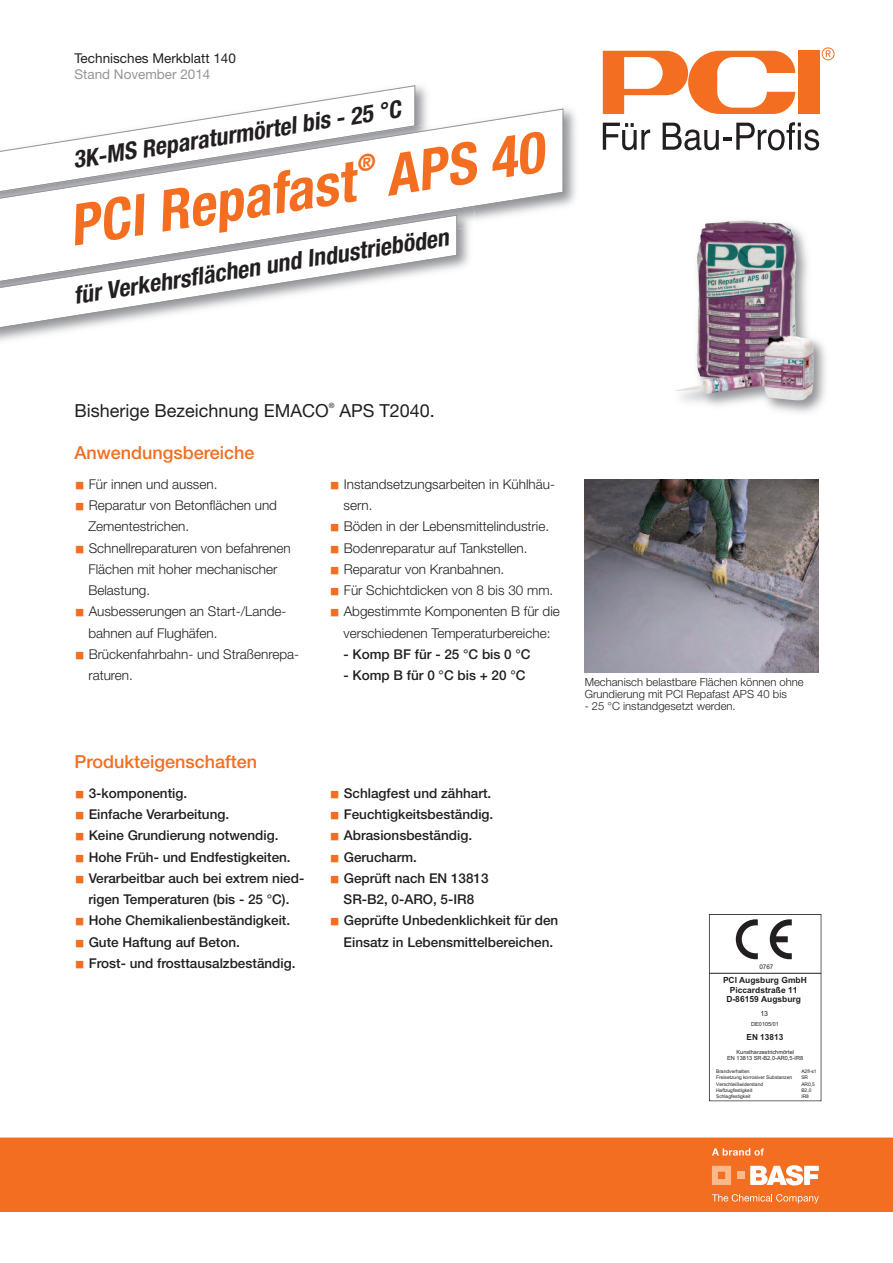
<style>
.page{position:relative;width:893px;height:1263px;background:#fff}
.page>*{position:absolute;margin:0;border:0;box-sizing:border-box;transform-origin:0 0}
.t1{font:italic 700 condensed 57px "Helvetica Neue LT Pro";color:#f36e21}
.t2{font:italic 700 condensed 24px "Helvetica Neue LT Pro";color:#231f20}
.t3{font:500 18px "Helvetica Neue LT Pro";color:#f36e21}
.t4{font:18px "Helvetica Neue LT Pro";color:#231f20}
.t5{font:500 13.5px/21.3px "Helvetica Neue LT Pro";color:#231f20;text-align:center}
.t6{font:300 13.5px/21.3px "Helvetica Neue LT Pro";color:#231f20}
.t7{font:13.5px "Helvetica Neue LT Pro";color:#231f20}
.t8{font:13.5px "Helvetica Neue LT Pro";color:#939598}
.t9{font:300 11.25px/12px "Helvetica Neue LT Pro";color:#231f20}
.t10{font:700 8.4px/9.1px "Arial";color:#231f20;text-align:center}
.t11{font:7.2px "Helvetica Neue LT Pro";color:#231f20}
.t12{font:7.05px "Arial";color:#231f20}
.t13{font:6.3px "Arial";color:#231f20}
.t14{font:5.7px/6.8px "Arial";color:#231f20;text-align:center}
.t15{font:4.95px "Arial";color:#231f20}
.s1{font-family:"Li Gothic Med";font-weight:400;font-size:10.5px;color:#f36e21}
</style>
<div class="page">
<div style="left:798px;top:51px;width:21px;height:63px;background:#f36e21"></div>
<svg style="left:603px;top:51px;width:192px;height:63px"></svg>
<svg style="left:603px;top:123px;width:47px;height:27px"></svg>
<svg style="left:663px;top:122px;width:156px;height:28px"></svg>
<svg style="left:822px;top:47px;width:13px;height:13px"></svg>
<img style="left:414px;top:100px;width:162px;height:106px">
<svg style="left:1px;top:108px;width:563px;height:112px"></svg>
<img style="left:675px;top:220px;width:151px;height:193px">
<img style="left:794px;top:248px;width:6px;height:89px">
<div style="left:0;top:1137px;width:893px;height:75px;background:#f36e21"></div>
<svg style="left:712px;top:1194px;width:107px;height:9px"></svg>
<svg style="left:750px;top:1165px;width:69px;height:20px"></svg>
<svg style="left:712px;top:1166px;width:19px;height:19px"></svg>
<div style="left:737px;top:1172px;width:7px;height:7px;background:#fab98c"></div>
<svg style="left:712px;top:1148px;width:52px;height:7px"></svg>
<hr style="left:709px;top:973px;width:112px;height:1px;background:#231f20">
<svg style="left:736px;top:919px;width:22px;height:40px"></svg>
<svg style="left:770px;top:919px;width:22px;height:40px"></svg>
<img style="left:1px;top:206px;width:472px;height:64px">
<svg style="left:1px;top:214px;width:456px;height:116px"></svg>
<img style="left:585px;top:479px;width:234px;height:193px">
<svg style="left:0;top:86px;width:414px;height:107px"></svg>
<p class="t7" style="left:74px;top:53px;width:163px">Technisches Merkblatt 140</p>
<p class="t8" style="left:74px;top:69px;width:138px">Stand November 2014</p>
<h2 class="t2" style="left:72px;top:151px;width:333px;rotate:-9deg">3K-MS Reparaturmörtel bis - 25 °C</h2>
<h1 class="t1" style="left:382px;top:156px;width:161px;rotate:-9deg">APS 40</h1>
<h1 class="t1" style="left:66px;top:206px;width:289px;rotate:-9deg">PCI Repafast</h1>
<h2 class="t2" style="left:72px;top:287px;width:381px;rotate:-9deg">für Verkehrsfl ächen und Industrieböden</h2>
<h3 class="t4" style="left:74px;top:404px;width:256px">Bisherige Bezeichnung EMACO</h3>
<p class="t11" style="left:329px;top:403px;width:7px">®</p>
<h3 class="t4" style="left:340px;top:404px;width:97px">APS T2040.</h3>
<h3 class="t3" style="left:74px;top:446px;width:182px">Anwendungsbereiche</h3>
<p class="t6" style="left:74px;top:475px;width:145px"><span class="s1">■</span> Für innen und aussen.</p>
<p class="t6" style="left:88px;top:496px;width:190px;text-indent:-14px"><span class="s1">■</span> Reparatur von Betonflächen und<br>Zementestrichen.</p>
<p class="t6" style="left:88px;top:538px;width:204px;text-indent:-14px"><span class="s1">■</span> Schnellreparaturen von befahrenen<br>Flächen mit hoher mechanischer<br>Belastung.</p>
<p class="t6" style="left:88px;top:602px;width:199px;text-indent:-14px"><span class="s1">■</span> Ausbesserungen an Start-/Lande&shy;bahnen auf Flughäfen.</p>
<p class="t6" style="left:88px;top:645px;width:212px;text-indent:-14px"><span class="s1">■</span> Brückenfahrbahn- und Straßenrepa&shy;raturen.</p>
<p class="t6" style="left:344px;top:475px;width:213px;text-indent:-14px"><span class="s1">■</span> Instandsetzungsarbeiten in Kühlhäu&shy;sern.</p>
<p class="t6" style="left:330px;top:517px;width:221px"><span class="s1">■</span> Böden in der Lebensmittelindustrie.</p>
<p class="t6" style="left:330px;top:538px;width:200px"><span class="s1">■</span> Bodenreparatur auf Tankstellen.</p>
<p class="t6" style="left:330px;top:560px;width:176px"><span class="s1">■</span> Reparatur von Kranbahnen.</p>
<p class="t6" style="left:330px;top:581px;width:225px"><span class="s1">■</span> Für Schichtdicken von 8 bis 30 mm.</p>
<p class="t6" style="left:330px;top:602px;width:232px;text-align:center"><span class="s1">■</span> Abgestimmte Komponenten B für die verschiedenen Temperaturbereiche:</p>
<p class="t5" style="left:344px;top:645px;width:189px">- Komp BF für - 25 °C bis 0 °C</p>
<p class="t5" style="left:344px;top:666px;width:183px">- Komp B für 0 °C bis + 20 °C</p>
<h3 class="t3" style="left:74px;top:755px;width:184px">Produkteigenschaften</h3>
<p class="t5" style="left:74px;top:784px;width:114px"><span class="s1">■</span> 3-komponentig.</p>
<p class="t5" style="left:74px;top:805px;width:156px"><span class="s1">■</span> Einfache Verarbeitung.</p>
<p class="t5" style="left:74px;top:826px;width:206px"><span class="s1">■</span> Keine Grundierung notwendig.</p>
<p class="t5" style="left:74px;top:847px;width:218px"><span class="s1">■</span> Hohe Früh- und Endfestigkeiten.</p>
<p class="t5" style="left:74px;top:869px;width:231px"><span class="s1">■</span> Verarbeitbar auch bei extrem nied&shy;rigen Temperaturen (bis - 25 °C).</p>
<p class="t5" style="left:74px;top:911px;width:217px"><span class="s1">■</span> Hohe Chemikalienbeständigkeit.</p>
<p class="t5" style="left:74px;top:932px;width:167px"><span class="s1">■</span> Gute Haftung auf Beton.</p>
<p class="t5" style="left:74px;top:954px;width:223px"><span class="s1">■</span> Frost- und frosttausalzbeständig.</p>
<p class="t5" style="left:330px;top:784px;width:163px"><span class="s1">■</span> Schlagfest und zähhart.</p>
<p class="t5" style="left:330px;top:805px;width:165px"><span class="s1">■</span> Feuchtigkeitsbeständig.</p>
<p class="t5" style="left:330px;top:826px;width:144px"><span class="s1">■</span> Abrasionsbeständig.</p>
<p class="t5" style="left:330px;top:847px;width:89px"><span class="s1">■</span> Gerucharm.</p>
<p class="t5" style="left:330px;top:869px;width:161px"><span class="s1">■</span> Geprüft nach EN 13813<br>SR-B2, 0-ARO, 5-IR8</p>
<p class="t5" style="left:344px;top:911px;width:216px;text-align:left;text-indent:-14px"><span class="s1">■</span> Geprüfte Unbedenklichkeit für den<br>Einsatz in Lebensmittelbereichen.</p>
<p class="t9" style="left:585px;top:677px;width:221px">Mechanisch belastbare Flächen können ohne<br>Grundierung mit PCI Repafast APS 40 bis</p>
<p class="t9" style="left:585px;top:701px;width:152px">- 25 °C instandgesetzt werden.</p>
<p class="t13" style="left:759px;top:963px;width:16px">0767</p>
<p class="t10" style="left:723px;top:976px;width:85px">PCI Augsburg GmbH<br>Piccardstraße 11<br>D-86159 Augsburg</p>
<p class="t14" style="left:751px;top:1020px;width:29px">DE0105/01</p>
<p class="t12" style="left:760px;top:1009px;width:9px">13</p>
<p class="t10" style="left:746px;top:1032px;width:38px">EN 13813</p>
<p class="t14" style="left:727px;top:1048px;width:78px">Kunstharzestrichmörtel<br>EN 13813 SR-B2,0-AR0,5-IR8</p>
<p class="t15" style="left:716px;top:1068px;width:35px">Brandverhalten</p>
<p class="t15" style="left:801px;top:1068px;width:17px">A2fl-s1</p>
<p class="t15" style="left:716px;top:1074px;width:78px">Freisetzung korrosiver Substanzen</p>
<p class="t15" style="left:801px;top:1074px;width:8px">SR</p>
<p class="t15" style="left:716px;top:1080px;width:49px">Verschleißwiderstand</p>
<p class="t15" style="left:801px;top:1080px;width:15px">AR0,5</p>
<p class="t15" style="left:716px;top:1087px;width:38px">Haftzugfestigkeit</p>
<p class="t15" style="left:801px;top:1087px;width:12px">B2,0</p>
<p class="t15" style="left:716px;top:1093px;width:36px">Schlagfestigkeit</p>
<p class="t15" style="left:801px;top:1093px;width:9px">IR8</p>
</div>
